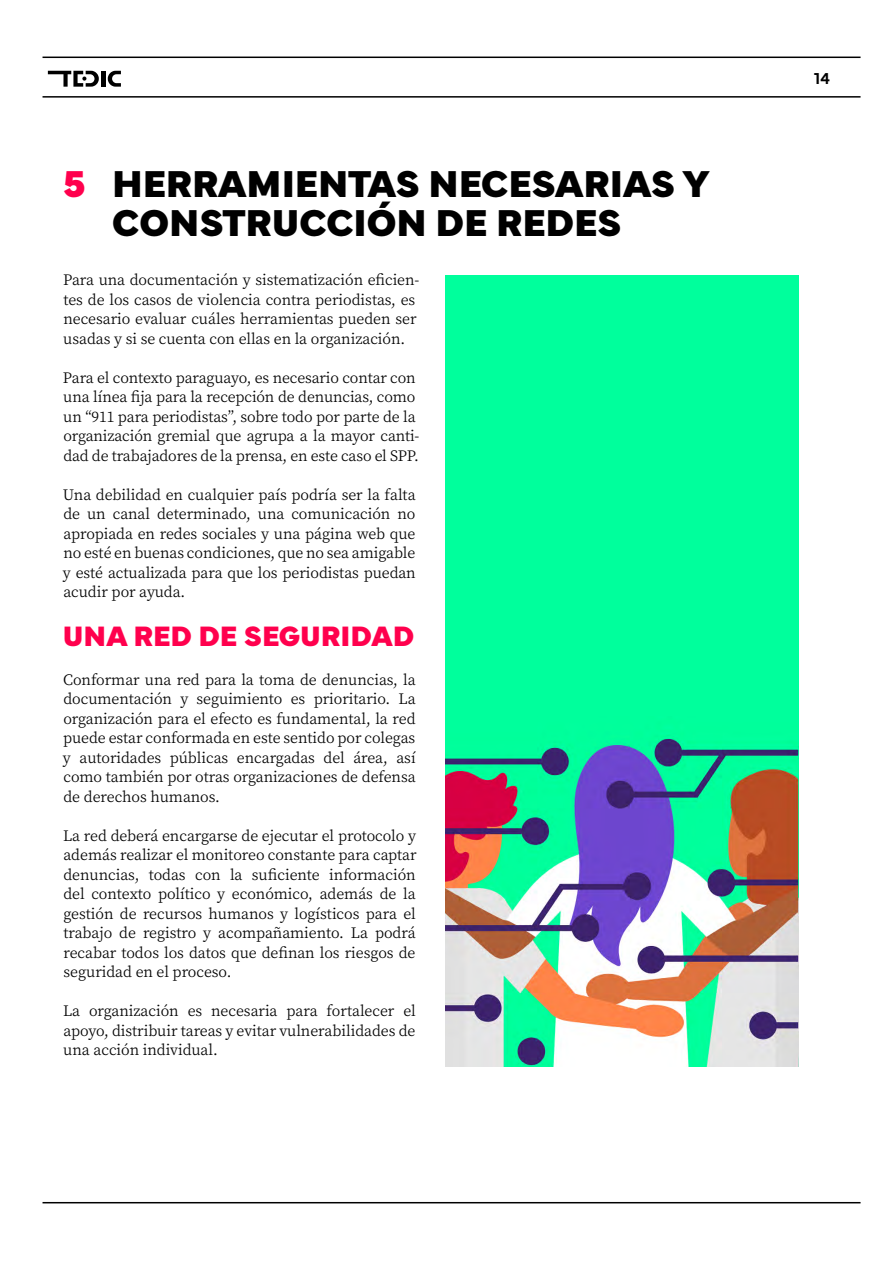
<style>
.page{position:relative;width:893px;height:1263px;background:#fff}
.page>*{position:absolute;margin:0;border:0;box-sizing:border-box;transform-origin:0 0}
.t1{font:900 39px/39px "Mundial";color:#000}
.t2{font:900 29.25px "Mundial";color:#ff004d}
.t3{font:600 16.5px "Mundial";color:#000}
.t4{font:15.75px/19.5px "Source Serif Variable";letter-spacing:-.005em;color:#000;text-align:justify}
.s1{color:#ff004d}
</style>
<div class="page">
<hr style="left:43px;top:1202px;width:817px;height:1px;background:#000">
<svg style="left:108px;top:71px;width:13px;height:16px"></svg>
<hr style="left:101px;top:71px;width:4px;height:16px;background:#000">
<svg style="left:48px;top:71px;width:51px;height:16px"></svg>
<hr style="left:43px;top:57px;width:817px;height:1px;background:#000">
<hr style="left:43px;top:96px;width:817px;height:2px;background:#000">
<div style="left:445px;top:275px;width:353px;height:791px;background:#00ff9c"></div>
<img style="left:445px;top:738px;width:353px;height:328px">
<h1 class="t1" style="left:112px;top:161px;width:599px;text-indent:-49px"><span class="s1">5</span> HERRAMIENTAS NECESARIAS Y<br>CONSTRUCCIÓN DE REDES</h1>
<p class="t4" style="left:63px;top:270px;width:358px;text-align:left">Para una documentación y sistematización eficien&shy;tes de los casos de violencia contra periodistas, es necesario evaluar cuáles herramientas pueden ser usadas y si se cuenta con ellas en la organización.</p>
<p class="t4" style="left:63px;top:367px;width:358px;text-align:left">Para el contexto paraguayo, es necesario contar con una línea fija para la recepción de denuncias, como un “911 para periodistas”, sobre todo por parte de la organización gremial que agrupa a la mayor canti&shy;dad de trabajadores de la prensa, en este caso el SPP.</p>
<p class="t4" style="left:63px;top:484px;width:354px">Una debilidad en cualquier país podría ser la falta de un canal determinado, una comunicación no apropiada en redes sociales y una página web que no esté en buenas condiciones, que no sea amigable y esté actualizada para que los periodistas puedan acudir por ayuda.</p>
<h2 class="t2" style="left:63px;top:613px;width:353px">UNA RED DE SEGURIDAD</h2>
<p class="t4" style="left:63px;top:670px;width:354px">Conformar una red para la toma de denuncias, la documentación y seguimiento es prioritario. La organización para el efecto es fundamental, la red puede estar conformada en este sentido por colegas y autoridades públicas encargadas del área, así como también por otras organizaciones de defensa de derechos humanos.</p>
<p class="t4" style="left:63px;top:826px;width:355px">La red deberá encargarse de ejecutar el protocolo y además realizar el monitoreo constante para captar denuncias, todas con la suficiente información del contexto político y económico, además de la gestión de recursos humanos y logísticos para el trabajo de registro y acompañamiento. La podrá recabar todos los datos que definan los riesgos de seguridad en el proceso.</p>
<p class="t4" style="left:63px;top:1001px;width:354px">La organización es necesaria para fortalecer el apoyo, distribuir tareas y evitar vulnerabilidades de una acción individual.</p>
<p class="t3" style="left:814px;top:66px;width:17px">14</p>
</div>
